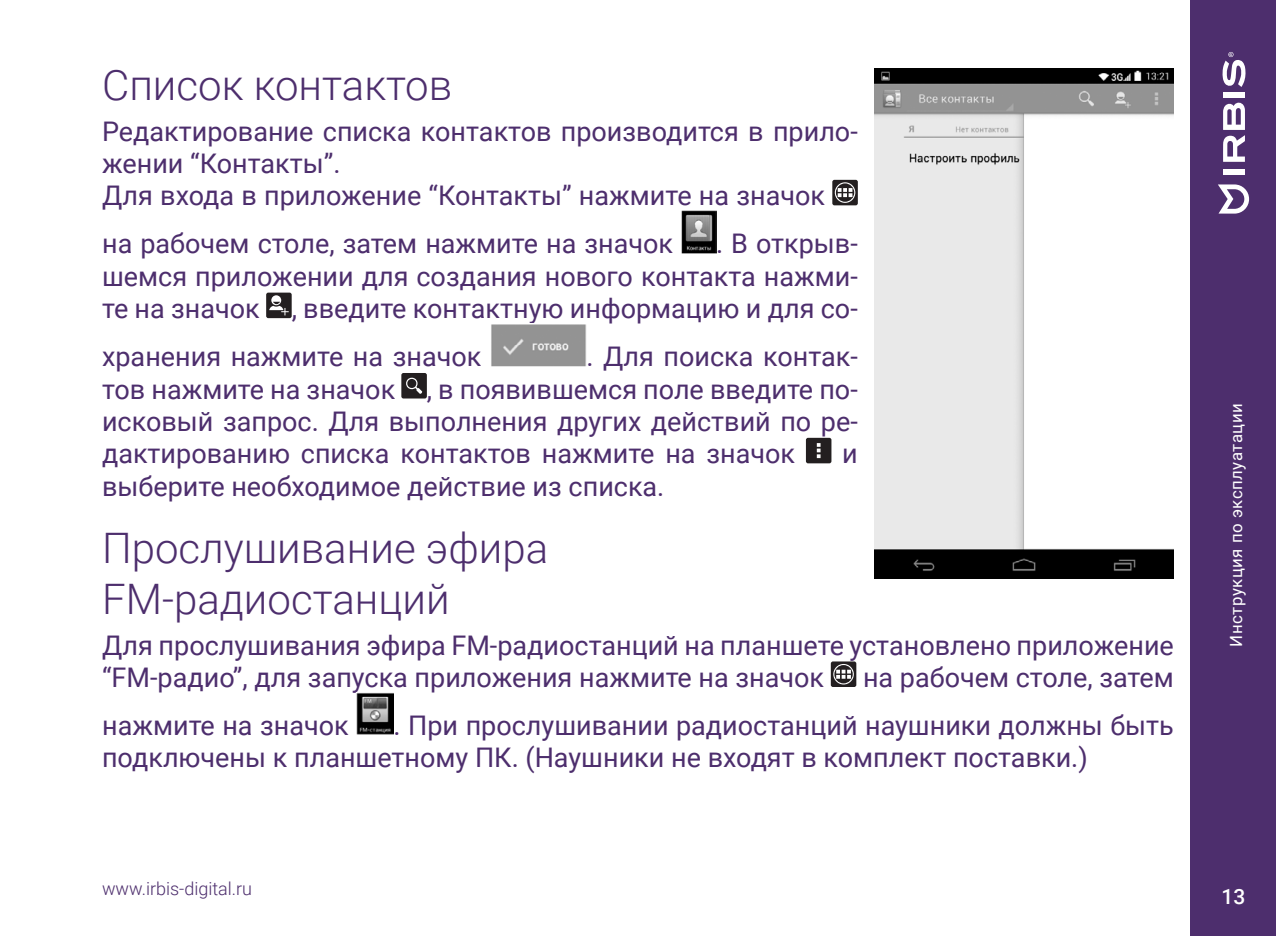
<style>
.page{position:relative;width:1276px;height:936px;background:#fff}
.page>*{position:absolute;margin:0;border:0;box-sizing:border-box;transform-origin:0 0}
.t1{font:300 42px/50.4px "Roboto";color:#4d2e6d}
.t2{font:27px/32.4px "Roboto";color:#4d2e6d}
.t3{font:500 21px "Roboto";color:#fff}
.t4{font:300 18px "Roboto";color:#4d2e6d}
.t5{font:16.8px "Roboto";letter-spacing:.03em;color:#fff}
</style>
<div class="page">
<div style="left:1191px;top:0;width:85px;height:935px;background:#4d2e6d"></div>
<svg style="left:1218px;top:184px;width:31px;height:29px"></svg>
<svg style="left:1223px;top:102px;width:22px;height:60px"></svg>
<div style="left:1223px;top:169px;width:22px;height:5px;background:#fff"></div>
<div style="left:1223px;top:92px;width:22px;height:5px;background:#fff"></div>
<svg style="left:1222px;top:52px;width:24px;height:35px"></svg>
<div style="left:832px;top:180px;width:26px;height:25px;background:#231f20;border-radius:2px"></div>
<svg style="left:835px;top:182px;width:20px;height:21px"></svg>
<img style="left:681px;top:211px;width:35px;height:42px">
<div style="left:266px;top:292px;width:26px;height:26px;background:#231f20;border-radius:2px"></div>
<svg style="left:269px;top:295px;width:20px;height:20px"></svg>
<img style="left:491px;top:324px;width:95px;height:42px">
<div style="left:401px;top:373px;width:26px;height:25px;background:#231f20;border-radius:2px"></div>
<svg style="left:406px;top:377px;width:16px;height:17px"></svg>
<div style="left:806px;top:438px;width:25px;height:25px;background:#231f20;border-radius:2px"></div>
<svg style="left:817px;top:443px;width:3px;height:15px"></svg>
<div style="left:831px;top:661px;width:25px;height:26px;background:#231f20;border-radius:2px"></div>
<svg style="left:833px;top:664px;width:21px;height:20px"></svg>
<img style="left:356px;top:692px;width:38px;height:43px">
<img style="left:875px;top:68px;width:299px;height:510px">
<h1 class="t1" style="left:102px;top:58px;width:352px">Список контактов</h1>
<p class="t2" style="left:102px;top:114px;width:757px">Редактирование списка контактов производится в прило&shy;жении “Контакты”.<br>Для входа в приложение “Контакты” нажмите на значок</p>
<p class="t2" style="left:102px;top:226px;width:572px">на рабочем столе, затем нажмите на значок</p>
<p class="t2" style="left:102px;top:226px;width:757px;text-align:justify;text-indent:614px">. В открыв&shy;шемся приложении для создания нового контакта нажми&shy;те на значок , введите контактную информацию и для со-</p>
<p class="t2" style="left:102px;top:339px;width:381px">хранения нажмите на значок</p>
<p class="t2" style="left:102px;top:339px;width:757px;text-align:justify;text-indent:484px">. Для поиска контак&shy;тов нажмите на значок , в появившемся поле введите по&shy;исковый запрос. Для выполнения других действий по ре&shy;дактированию списка контактов нажмите на значок</p>
<p class="t2" style="left:842px;top:436px;width:17px">и</p>
<p class="t2" style="left:102px;top:469px;width:564px">выберите необходимое действие из списка.</p>
<h1 class="t1" style="left:102px;top:521px;width:448px">Прослушивание эфира<br>FM-радиостанций</h1>
<p class="t2" style="left:102px;top:627px;width:1073px">Для прослушивания эфира FM-радиостанций на планшете установлено приложение “FM-радио”, для запуска приложения нажмите на значок</p>
<p class="t2" style="left:863px;top:660px;width:312px">на рабочем столе, затем</p>
<p class="t2" style="left:102px;top:708px;width:1073px;text-indent:291px">. При прослушивании радиостанций наушники должны быть подключены к планшетному ПК. (Наушники не входят в комплект поставки.)</p>
<p class="t2" style="left:102px;top:708px;width:248px">нажмите на значок</p>
<p class="t4" style="left:102px;top:876px;width:152px">www.irbis-digital.ru</p>
<p class="t5" style="left:1224px;top:646px;width:245px;rotate:-90deg">Инструкция по эксплуатации</p>
<p class="t3" style="left:1221px;top:882px;width:25px">13</p>
</div>
